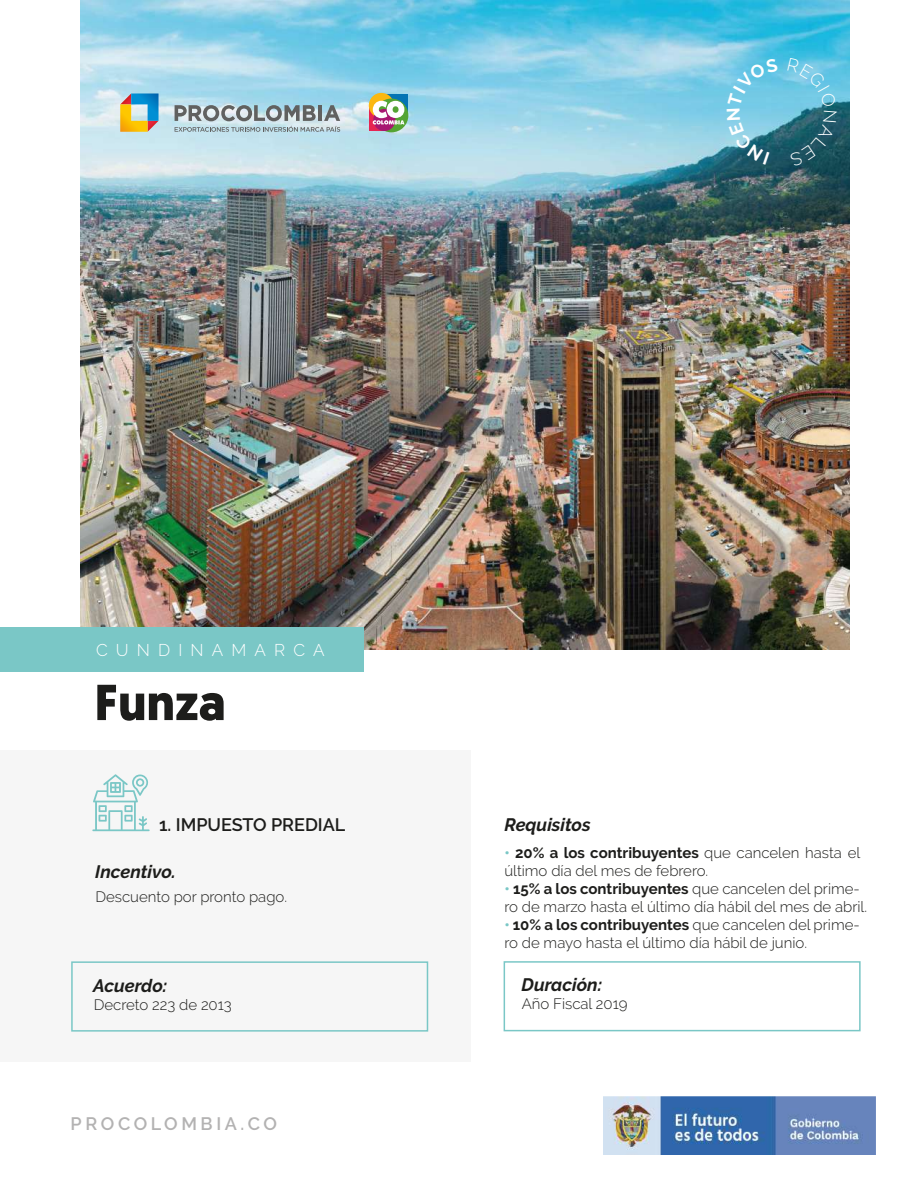
<style>
.page{position:relative;width:918px;height:1188px;background:#fff}
.page>*{position:absolute;margin:0;border:0;box-sizing:border-box;transform-origin:0 0}
.t1{font:700 50.4px "Geomanist";color:#1d1d1b}
.t2{font:italic 700 18px "Raleway";color:#1d1d1b}
.t3{font:600 18px "Raleway";color:#1d1d1b}
.t4{font:600 18px "Raleway";letter-spacing:.2em;color:#b3b2b2}
.t5{font:300 16.95px "Raleway";letter-spacing:.48em;color:#fff}
.t6{font:300 15px/18px "Raleway";color:#1d1d1b}
.s1{font-weight:700;color:#7ac7c6}
.s2{font-weight:700}
</style>
<div class="page">
<img style="left:80px;top:0;width:769px;height:649px">
<div style="left:0;top:750px;width:470px;height:312px;background:#f6f6f6"></div>
<div style="left:0;top:627px;width:363px;height:45px;background:#7ac7c6"></div>
<svg style="left:92px;top:774px;width:58px;height:57px"></svg>
<svg style="left:120px;top:93px;width:39px;height:39px;background:#9dad8b"></svg>
<svg style="left:175px;top:105px;width:165px;height:27px;background:#a5b4b8"></svg>
<div style="left:369px;top:105px;width:26px;height:26px;background:#e62552"></div>
<div style="left:386px;top:94px;width:22px;height:22px;background:#0574b4"></div>
<div style="left:369px;top:93px;width:25px;height:25px;background:#fbb811;border-radius:50%"></div>
<div style="left:375px;top:99px;width:33px;height:33px;background:#54a433;border-radius:50%"></div>
<div style="left:373px;top:109px;width:22px;height:22px;background:#a71771;border-radius:50%"></div>
<svg style="left:373px;top:101px;width:31px;height:24px"></svg>
<div style="left:71px;top:961px;width:357px;height:71px;border:2px solid #7ac7c6"></div>
<img style="left:604px;top:1097px;width:271px;height:57px">
<div style="left:504px;top:961px;width:357px;height:70px;border:2px solid #7ac7c6"></div>
<svg style="left:727px;top:58px;width:51px;height:107px;background:#62b0c9"></svg>
<svg style="left:787px;top:58px;width:50px;height:108px;background:#448ea2"></svg>
<p class="t5" style="left:96px;top:640px;width:230px">CUNDINAMARCA</p>
<h1 class="t1" style="left:94px;top:669px;width:133px">Funza</h1>
<p class="t3" style="left:159px;top:815px;width:188px">1. IMPUESTO PREDIAL</p>
<p class="t2" style="left:95px;top:862px;width:82px">Incentivo.</p>
<p class="t6" style="left:95px;top:888px;width:193px">Descuento por pronto pago.</p>
<p class="t2" style="left:93px;top:975px;width:76px">Acuerdo:</p>
<p class="t6" style="left:94px;top:996px;width:140px">Decreto 223 de 2013</p>
<p class="t4" style="left:71px;top:1113px;width:208px">PROCOLOMBIA.CO</p>
<p class="t2" style="left:504px;top:814px;width:88px">Requisitos</p>
<p class="t6" style="left:504px;top:843px;width:357px"><span class="s1">•</span> <span class="s2">20% a los contribuyentes</span> que cancelen hasta el último día del mes de febrero.</p>
<p class="t6" style="left:504px;top:879px;width:364px"><span class="s1">•</span> <span class="s2">15% a los contribuyentes</span> que cancelen del prime&shy;ro de marzo hasta el último día hábil del mes de abril.</p>
<p class="t6" style="left:504px;top:915px;width:357px"><span class="s1">•</span> <span class="s2">10% a los contribuyentes</span> que cancelen del prime&shy;ro de mayo hasta el último día hábil de junio.</p>
<p class="t2" style="left:522px;top:975px;width:82px">Duración:</p>
<p class="t6" style="left:522px;top:994px;width:107px">Año Fiscal 2019</p>
</div>
